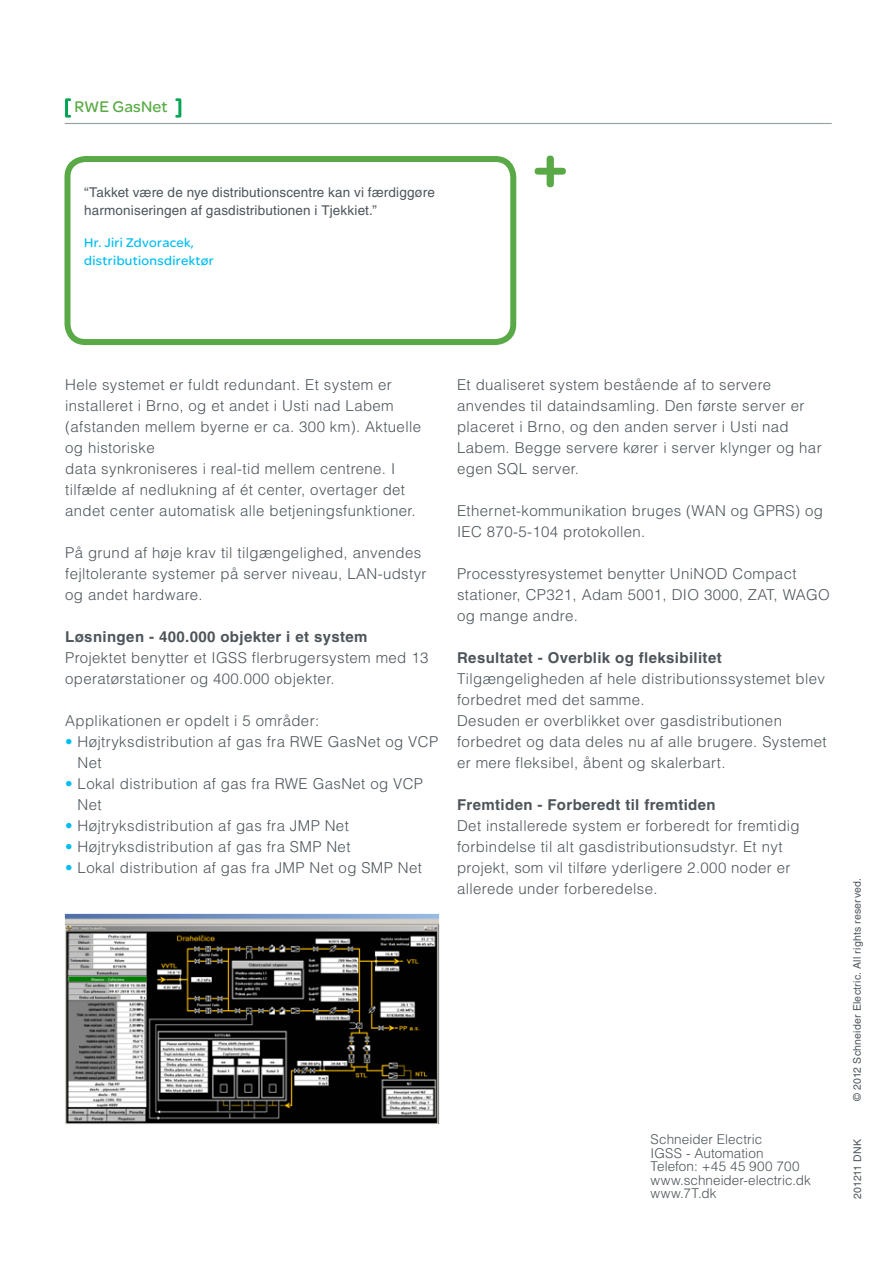
<style>
.page{position:relative;width:893px;height:1263px;background:#fff}
.page>*{position:absolute;margin:0;border:0;box-sizing:border-box;transform-origin:0 0}
.Page_title{font:16.5px "SE Optimist";letter-spacing:.01em;color:#59aa47}
.sidebar_bulllets{font:300 15px/21px "Helvetica";letter-spacing:.025em;color:#4d555b}
.sidebar_bulllets-2{font:700 15px "Helvetica";letter-spacing:.025em;color:#4d555b}
.main_text{font:13.5px/18px "Helvetica";letter-spacing:.01em;color:#4d555b}
.t1{font:300 13.5px/13.5px "Helvetica";letter-spacing:.005em;color:#4d555b}
.Sidebar_sub_2{font:13.5px "SE Optimist";letter-spacing:.025em;color:#00bdf2}
.t2{font:10.5px "Helvetica";letter-spacing:.025em;color:#4d555b}
.t3{font:10.5px "Helvetica";letter-spacing:-.005em;color:#4d555b}
.s1{color:#00bdf2}
</style>
<div class="page">
<hr style="left:65px;top:123px;width:767px;height:1px;background:#979fa4">
<div style="left:64px;top:156px;width:452px;height:189px;border:6px solid #59aa47;border-radius:18px"></div>
<svg style="left:535px;top:156px;width:31px;height:31px"></svg>
<img style="left:64px;top:913px;width:376px;height:212px">
<svg style="left:65px;top:98px;width:6px;height:20px"></svg>
<svg style="left:175px;top:98px;width:6px;height:20px"></svg>
<p class="Page_title" style="left:74px;top:95px;width:95px">RWE GasNet</p>
<p class="main_text" style="left:84px;top:184px;width:352px">“Takket være de nye distributionscentre kan vi færdiggøre harmoniseringen af gasdistributionen i Tjekkiet.”</p>
<p class="Sidebar_sub_2" style="left:84px;top:233px;width:111px">Hr. Jiri Zdvoracek,</p>
<p class="Sidebar_sub_2" style="left:84px;top:251px;width:131px">distributionsdirektør</p>
<p class="sidebar_bulllets" style="left:65px;top:374px;width:357px">Hele systemet er fuldt redundant. Et system er installeret i Brno, og et andet i Usti nad Labem (afstanden mellem byerne er ca. 300 km). Aktuelle og historiske</p>
<p class="sidebar_bulllets" style="left:65px;top:458px;width:352px">data synkroniseres i real-tid mellem centrene. I tilfælde af nedlukning af ét center, overtager det andet center automatisk alle betjeningsfunktioner.</p>
<p class="sidebar_bulllets" style="left:65px;top:542px;width:363px">På grund af høje krav til tilgængelighed, anvendes fejltolerante systemer på server niveau, LAN-udstyr og andet hardware.</p>
<p class="sidebar_bulllets-2" style="left:65px;top:628px;width:304px">Løsningen - 400.000 objekter i et system</p>
<p class="sidebar_bulllets" style="left:65px;top:647px;width:365px">Projektet benytter et IGSS flerbrugersystem med 13 operatørstationer og 400.000 objekter.</p>
<p class="sidebar_bulllets" style="left:65px;top:710px;width:256px">Applikationen er opdelt i 5 områder:</p>
<p class="sidebar_bulllets" style="left:78px;top:731px;width:362px;text-indent:-12px"><span class="s1">•</span> Højtryksdistribution af gas fra RWE GasNet og VCP<br>Net</p>
<p class="sidebar_bulllets" style="left:78px;top:773px;width:347px;text-indent:-12px"><span class="s1">•</span> Lokal distribution af gas fra RWE GasNet og VCP<br>Net</p>
<p class="sidebar_bulllets" style="left:65px;top:815px;width:285px"><span class="s1">•</span> Højtryksdistribution af gas fra JMP Net</p>
<p class="sidebar_bulllets" style="left:65px;top:836px;width:287px"><span class="s1">•</span> Højtryksdistribution af gas fra SMP Net</p>
<p class="sidebar_bulllets" style="left:65px;top:857px;width:358px"><span class="s1">•</span> Lokal distribution af gas fra JMP Net og SMP Net</p>
<p class="sidebar_bulllets" style="left:457px;top:374px;width:366px">Et dualiseret system bestående af to servere anvendes til dataindsamling. Den første server er placeret i Brno, og den anden server i Usti nad Labem. Begge servere kører i server klynger og har egen SQL server.</p>
<p class="sidebar_bulllets" style="left:457px;top:500px;width:367px">Ethernet-kommunikation bruges (WAN og GPRS) og<br>IEC 870-5-104 protokollen.</p>
<p class="sidebar_bulllets" style="left:457px;top:563px;width:374px">Processtyresystemet benytter UniNOD Compact stationer, CP321, Adam 5001, DIO 3000, ZAT, WAGO og mange andre.</p>
<p class="sidebar_bulllets-2" style="left:457px;top:649px;width:266px">Resultatet - Overblik og fleksibilitet</p>
<p class="sidebar_bulllets" style="left:457px;top:668px;width:370px">Tilgængeligheden af hele distributionssystemet blev forbedret med det samme.</p>
<p class="sidebar_bulllets" style="left:457px;top:710px;width:371px">Desuden er overblikket over gasdistributionen forbedret og data deles nu af alle brugere. Systemet er mere fleksibel, åbent og skalerbart.</p>
<p class="sidebar_bulllets-2" style="left:457px;top:796px;width:260px">Fremtiden - Forberedt til fremtiden</p>
<p class="sidebar_bulllets" style="left:457px;top:815px;width:344px">Det installerede system er forberedt for fremtidig forbindelse til alt gasdistributionsudstyr. Et nyt projekt, som vil tilføre yderligere 2.000 noder er</p>
<p class="sidebar_bulllets" style="left:457px;top:878px;width:202px">allerede under forberedelse.</p>
<p class="t1" style="left:651px;top:1133px;width:162px">Schneider Electric<br>IGSS - Automation<br>Telefon: +45 45 900 700 www.schneider-electric.dk www.7T.dk</p>
<p class="t2" style="left:851px;top:1101px;width:224px;rotate:-90deg">© 2012 Schneider Electric. All rights reserved.</p>
<p class="t3" style="left:851px;top:1199px;width:61px;rotate:-90deg">201211 DNK</p>
</div>
